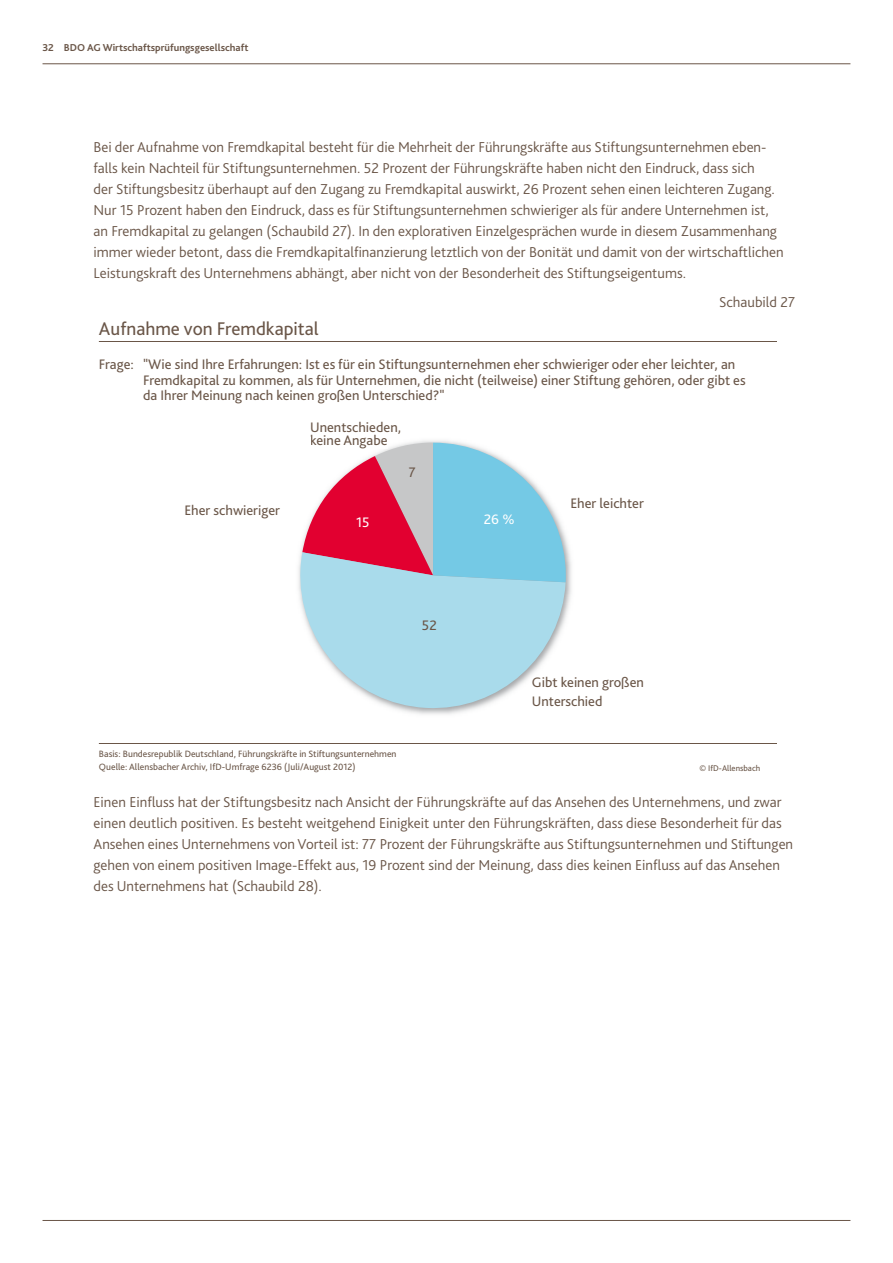
<style>
.page{position:relative;width:893px;height:1263px;background:#fff}
.page>*{position:absolute;margin:0;border:0;box-sizing:border-box;transform-origin:0 0}
.t1{font:19.2px "Bliss Pro";color:#6a5648}
.t2{font:300 15px/21px "Bliss Pro";color:#6a5648}
.t3{font:14.4px/15.3px "Bliss Pro";color:#6a5648}
.t4{font:14.4px/19.2px "Bliss Pro";color:#695547}
.t5{font:14.4px "Bliss Pro";color:#fff}
.t6{font:700 10.5px "Bliss Pro";color:#6a5648}
.t7{font:9.6px "Bliss Pro";color:#6a5648}
.t8{font:8.7px "Bliss Pro";color:#6a5648}
.s1{color:#695547}
.s2{color:#6a5648}
</style>
<div class="page">
<hr style="left:43px;top:63px;width:807px;height:1px;background:#6a5648">
<hr style="left:43px;top:1220px;width:807px;height:1px;background:#6a5648">
<hr style="left:99px;top:743px;width:678px;height:1px;background:#6a5648">
<hr style="left:99px;top:341px;width:678px;height:1px;background:#6a5648">
<img style="left:409px;top:440px;width:162px;height:274px">
<img style="left:566px;top:677px;width:5px;height:14px">
<img style="left:566px;top:696px;width:5px;height:10px">
<svg style="left:298px;top:443px;width:268px;height:269px"></svg>
<p class="t6" style="left:43px;top:40px;width:207px">32 BDO AG Wirtschaftsprüfungsgesellschaft</p>
<p class="t2" style="left:94px;top:136px;width:692px">Bei der Aufnahme von Fremdkapital besteht für die Mehrheit der Führungskräfte aus Stiftungsunternehmen eben&shy;falls kein Nachteil für Stiftungsunternehmen. 52 Prozent der Führungskräfte haben nicht den Eindruck, dass sich<br>der Stiftungsbesitz überhaupt auf den Zugang zu Fremdkapital auswirkt, 26 Prozent sehen einen leichteren Zugang.<br>Nur 15 Prozent haben den Eindruck, dass es für Stiftungsunternehmen schwieriger als für andere Unternehmen ist, an Fremdkapital zu gelangen (Schaubild 27). In den explorativen Einzelgesprächen wurde in diesem Zusammenhang immer wieder betont, dass die Fremdkapitalfinanzierung letztlich von der Bonität und damit von der wirtschaftlichen Leistungskraft des Unternehmens abhängt, aber nicht von der Besonderheit des Stiftungseigentums.</p>
<p class="t2" style="left:719px;top:291px;width:77px">Schaubild 27</p>
<p class="t1" style="left:99px;top:316px;width:221px">Aufnahme von Fremdkapital</p>
<p class="t3" style="left:143px;top:356px;width:604px;text-indent:-44px">Frage: "Wie sind Ihre Erfahrungen: Ist es für ein Stiftungsunternehmen eher schwieriger oder eher leichter, an<br>Fremdkapital zu kommen, als für Unternehmen, die nicht (teilweise) einer Stiftung gehören, oder gibt es da Ihrer Meinung nach keinen großen Unterschied?"</p>
<p class="t3" style="left:184px;top:502px;width:97px">Eher schwieriger</p>
<p class="t3" style="left:310px;top:419px;width:93px">Unentschieden,</p>
<p class="t4" style="left:310px;top:431px;width:79px">keine Angabe</p>
<p class="t3" style="left:409px;top:464px;width:8px">7</p>
<p class="t5" style="left:356px;top:513px;width:15px">15</p>
<p class="t5" style="left:484px;top:510px;width:32px">26 %</p>
<p class="t3" style="left:570px;top:495px;width:75px"><span class="s1">E</span>her leichter</p>
<p class="t3" style="left:422px;top:618px;width:16px">52</p>
<p class="t7" style="left:99px;top:748px;width:299px">Basis: Bundesrepublik Deutschland, Führungskräfte in Stiftungsunternehmen</p>
<p class="t7" style="left:99px;top:761px;width:258px">Quelle: Allensbacher Archiv, IfD-Umfrage 6236 (Juli/August 2012)</p>
<p class="t4" style="left:532px;top:672px;width:113px">Gibt kei<span class="s2">nen großen<br></span>Untersc<span class="s2">hied</span></p>
<p class="t8" style="left:700px;top:763px;width:62px">© IfD-Allensbach</p>
<p class="t2" style="left:94px;top:791px;width:701px">Einen Einfluss hat der Stiftungsbesitz nach Ansicht der Führungskräfte auf das Ansehen des Unternehmens, und zwar einen deutlich positiven. Es besteht weitgehend Einigkeit unter den Führungskräften, dass diese Besonderheit für das Ansehen eines Unternehmens von Vorteil ist: 77 Prozent der Führungskräfte aus Stiftungsunternehmen und Stiftungen gehen von einem positiven Image-Effekt aus, 19 Prozent sind der Meinung, dass dies keinen Einfluss auf das Ansehen des Unternehmens hat (Schaubild 28).</p>
</div>
